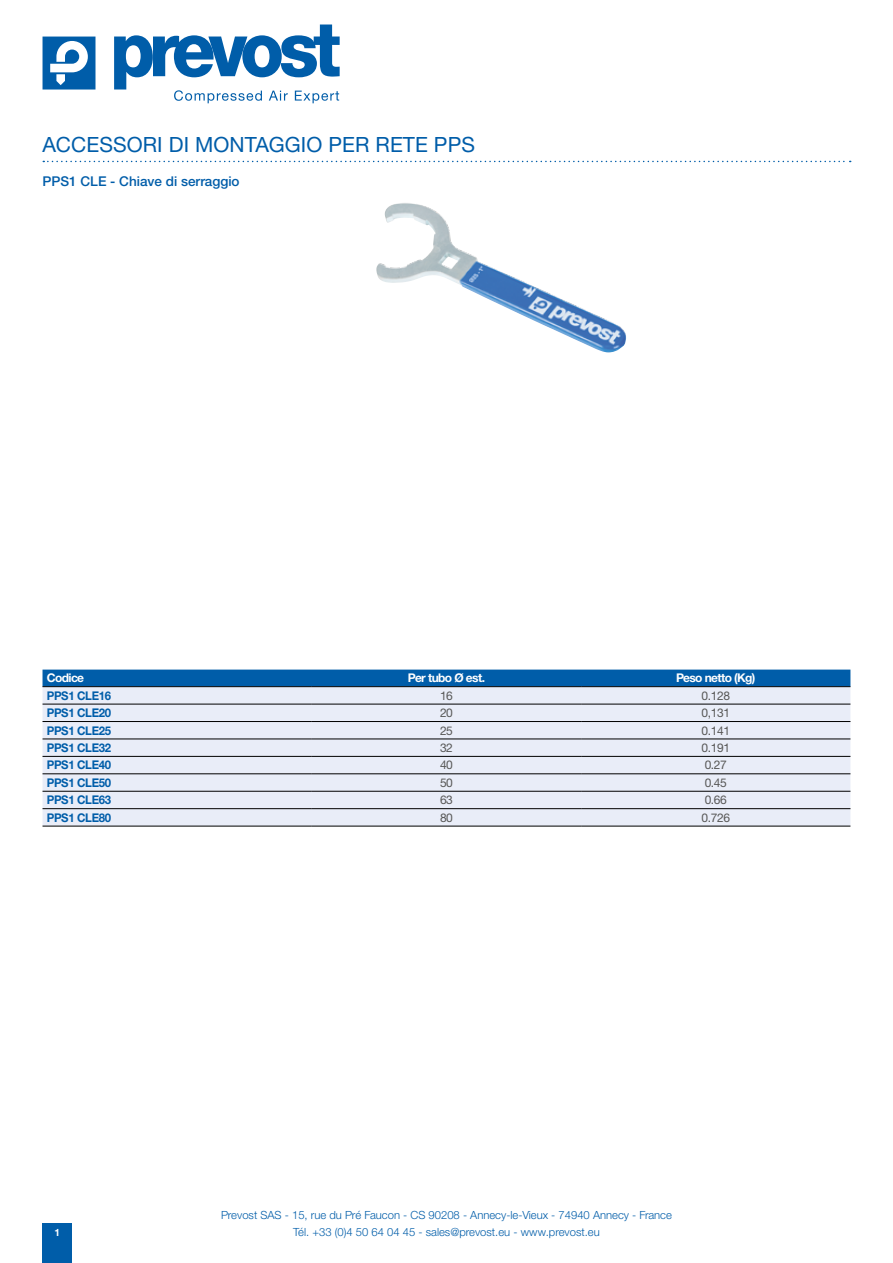
<style>
.page{position:relative;width:893px;height:1263px;background:#fff}
.page>*{position:absolute;margin:0;border:0;box-sizing:border-box;transform-origin:0 0}
.t1{font:21px "Helvetica Neue LTW1 G";letter-spacing:.005em;color:#005da9}
.t2{font:500 13.5px "Helvetica Neue LTW1 G";color:#005da9}
.t3{font:700 12px "Helvetica Neue LTW1 G";letter-spacing:-.03em;color:#005da9;scale:.95 1}
.t4{font:12px "Helvetica Neue LTW1 G";letter-spacing:-.03em;color:#575756}
.t5{font:700 12px "Helvetica Neue LTW1 G";letter-spacing:-.05em;color:#fff}
.t6{font:300 11.25px "Helvetica Neue LTW1 G";color:#005da9}
.t7{font:700 10.05px "Helvetica Neue LTW1 G";color:#fff}
</style>
<div class="page">
<div style="left:43px;top:1224px;width:29px;height:39px;background:#005da9"></div>
<img style="left:376px;top:203px;width:250px;height:149px">
<svg style="left:43px;top:161px;width:808px;height:1px"></svg>
<svg style="left:43px;top:37px;width:52px;height:53px"></svg>
<svg style="left:114px;top:25px;width:226px;height:78px"></svg>
<div style="left:43px;top:670px;width:807px;height:16px;background:#005da9"></div>
<div style="left:43px;top:687px;width:807px;height:139px;background:#e9edf8"></div>
<hr style="left:43px;top:686px;width:269px;height:1px;background:#000">
<hr style="left:312px;top:686px;width:269px;height:1px;background:#000">
<hr style="left:581px;top:686px;width:269px;height:1px;background:#000">
<hr style="left:43px;top:704px;width:269px;height:1px;background:#000">
<hr style="left:312px;top:704px;width:269px;height:1px;background:#000">
<hr style="left:581px;top:704px;width:269px;height:1px;background:#000">
<hr style="left:43px;top:721px;width:269px;height:1px;background:#000">
<hr style="left:312px;top:721px;width:269px;height:1px;background:#000">
<hr style="left:581px;top:721px;width:269px;height:1px;background:#000">
<hr style="left:43px;top:739px;width:269px;height:1px;background:#000">
<hr style="left:312px;top:739px;width:269px;height:1px;background:#000">
<hr style="left:581px;top:739px;width:269px;height:1px;background:#000">
<hr style="left:43px;top:756px;width:269px;height:1px;background:#000">
<hr style="left:312px;top:756px;width:269px;height:1px;background:#000">
<hr style="left:581px;top:756px;width:269px;height:1px;background:#000">
<hr style="left:43px;top:773px;width:269px;height:1px;background:#000">
<hr style="left:312px;top:773px;width:269px;height:1px;background:#000">
<hr style="left:581px;top:773px;width:269px;height:1px;background:#000">
<hr style="left:43px;top:791px;width:269px;height:1px;background:#000">
<hr style="left:312px;top:791px;width:269px;height:1px;background:#000">
<hr style="left:581px;top:791px;width:269px;height:1px;background:#000">
<hr style="left:43px;top:808px;width:269px;height:1px;background:#000">
<hr style="left:312px;top:808px;width:269px;height:1px;background:#000">
<hr style="left:581px;top:808px;width:269px;height:1px;background:#000">
<hr style="left:43px;top:826px;width:269px;height:1px;background:#000">
<hr style="left:312px;top:826px;width:269px;height:1px;background:#000">
<hr style="left:581px;top:826px;width:269px;height:1px;background:#000">
<h1 class="t1" style="left:43px;top:132px;width:434px">ACCESSORI DI MONTAGGIO PER RETE PPS</h1>
<p class="t2" style="left:43px;top:173px;width:199px">PPS1 CLE - Chiave di serraggio</p>
<p class="t5" style="left:47px;top:671px;width:39px">Codice</p>
<p class="t5" style="left:408px;top:671px;width:79px">Per tubo Ø est.</p>
<p class="t5" style="left:676px;top:671px;width:81px">Peso netto (Kg)</p>
<p class="t3" style="left:47px;top:688px;width:69px">PPS1 CLE16</p>
<p class="t4" style="left:440px;top:688px;width:14px">16</p>
<p class="t4" style="left:701px;top:688px;width:30px">0.128</p>
<p class="t3" style="left:47px;top:705px;width:69px">PPS1 CLE20</p>
<p class="t4" style="left:440px;top:705px;width:14px">20</p>
<p class="t4" style="left:701px;top:705px;width:30px">0,131</p>
<p class="t3" style="left:47px;top:723px;width:69px">PPS1 CLE25</p>
<p class="t4" style="left:440px;top:723px;width:14px">25</p>
<p class="t4" style="left:701px;top:723px;width:30px">0.141</p>
<p class="t3" style="left:47px;top:740px;width:69px">PPS1 CLE32</p>
<p class="t4" style="left:440px;top:740px;width:14px">32</p>
<p class="t4" style="left:701px;top:740px;width:30px">0.191</p>
<p class="t3" style="left:47px;top:758px;width:69px">PPS1 CLE40</p>
<p class="t4" style="left:440px;top:758px;width:14px">40</p>
<p class="t4" style="left:705px;top:758px;width:24px">0.27</p>
<p class="t3" style="left:47px;top:775px;width:69px">PPS1 CLE50</p>
<p class="t4" style="left:440px;top:775px;width:14px">50</p>
<p class="t4" style="left:705px;top:775px;width:24px">0.45</p>
<p class="t3" style="left:47px;top:792px;width:69px">PPS1 CLE63</p>
<p class="t4" style="left:440px;top:792px;width:14px">63</p>
<p class="t4" style="left:705px;top:792px;width:24px">0.66</p>
<p class="t3" style="left:47px;top:810px;width:69px">PPS1 CLE80</p>
<p class="t4" style="left:440px;top:810px;width:14px">80</p>
<p class="t4" style="left:701px;top:810px;width:30px">0.726</p>
<p class="t6" style="left:221px;top:1208px;width:452px">Prevost SAS - 15, rue du Pré Faucon - CS 90208 - Annecy-le-Vieux - 74940 Annecy - France</p>
<p class="t7" style="left:55px;top:1226px;width:7px">1</p>
<p class="t6" style="left:293px;top:1224px;width:308px">Tél. +33 (0)4 50 64 04 45 - sales@prevost.eu - www.prevost.eu</p>
</div>
